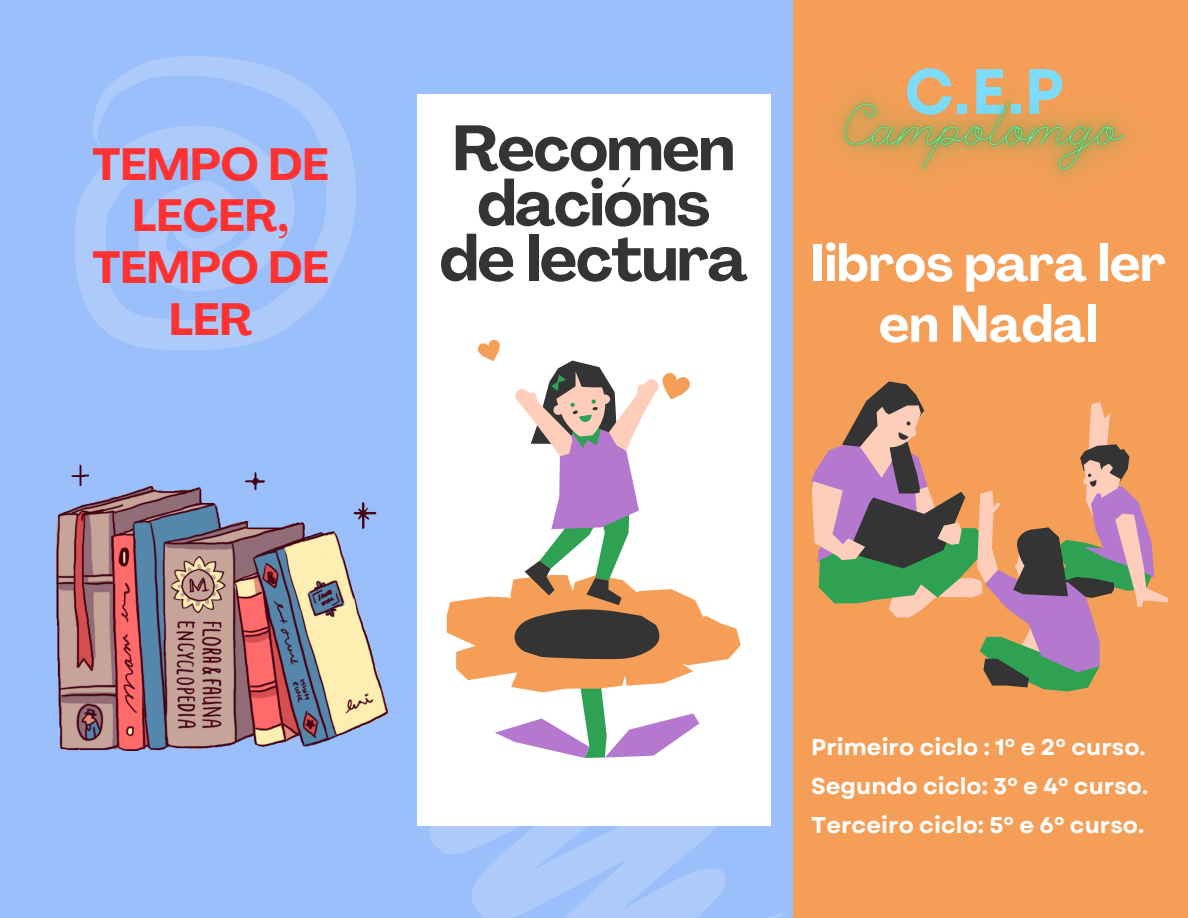
<style>
.page{position:relative;width:1188px;height:918px;background:#9bbffa}
.page>*{position:absolute;margin:0;border:0;box-sizing:border-box;transform-origin:0 0}
.t1{font:700 63.75px "Mont";color:#7ddcfa}
.t2{font:700 63px/55.2px "Agrandir";letter-spacing:-.02em;color:#343434;text-align:center}
.t3{font:700 51px/60.8px "Agrandir";color:#fff;text-align:center}
.t4{font:700 44.55px/51.6px "Agrandir";color:#ff3131;text-align:center}
.t5{font:700 22.8px "Garet";color:#fff}
</style>
<div class="page">
<div style="left:793px;top:0;width:395px;height:918px;background:#f49e57"></div>
<svg style="left:75px;top:56px;width:281px;height:294px"></svg>
<div style="left:417px;top:94px;width:354px;height:732px;background:#fff"></div>
<svg style="left:984px;top:672px;width:113px;height:16px;background:#4c8049"></svg>
<svg style="left:811px;top:381px;width:357px;height:291px"></svg>
<svg style="left:429px;top:826px;width:360px;height:92px;fill:#adcbfa"></svg>
<svg style="left:447px;top:339px;width:293px;height:419px"></svg>
<img style="left:57px;top:464px;width:331px;height:287px">
<img style="left:837px;top:96px;width:291px;height:81px">
<p class="t4" style="left:93px;top:143px;width:238px">TEMPO DE<br>LECER,<br>TEMPO DE<br>LER</p>
<p class="t2" style="left:440px;top:127px;width:310px">Recomen dacións de lectura</p>
<p class="t1" style="left:904px;top:68px;width:161px">C.E.P</p>
<p class="t3" style="left:810px;top:238px;width:357px">Iibros para ler en Nadal</p>
<p class="t5" style="left:811px;top:731px;width:336px">Primeiro ciclo : 1º e 2º curso.</p>
<p class="t5" style="left:811px;top:770px;width:338px">Segundo ciclo: 3º e 4º curso.</p>
<p class="t5" style="left:811px;top:808px;width:334px">Terceiro ciclo: 5º e 6º curso.</p>
</div>
